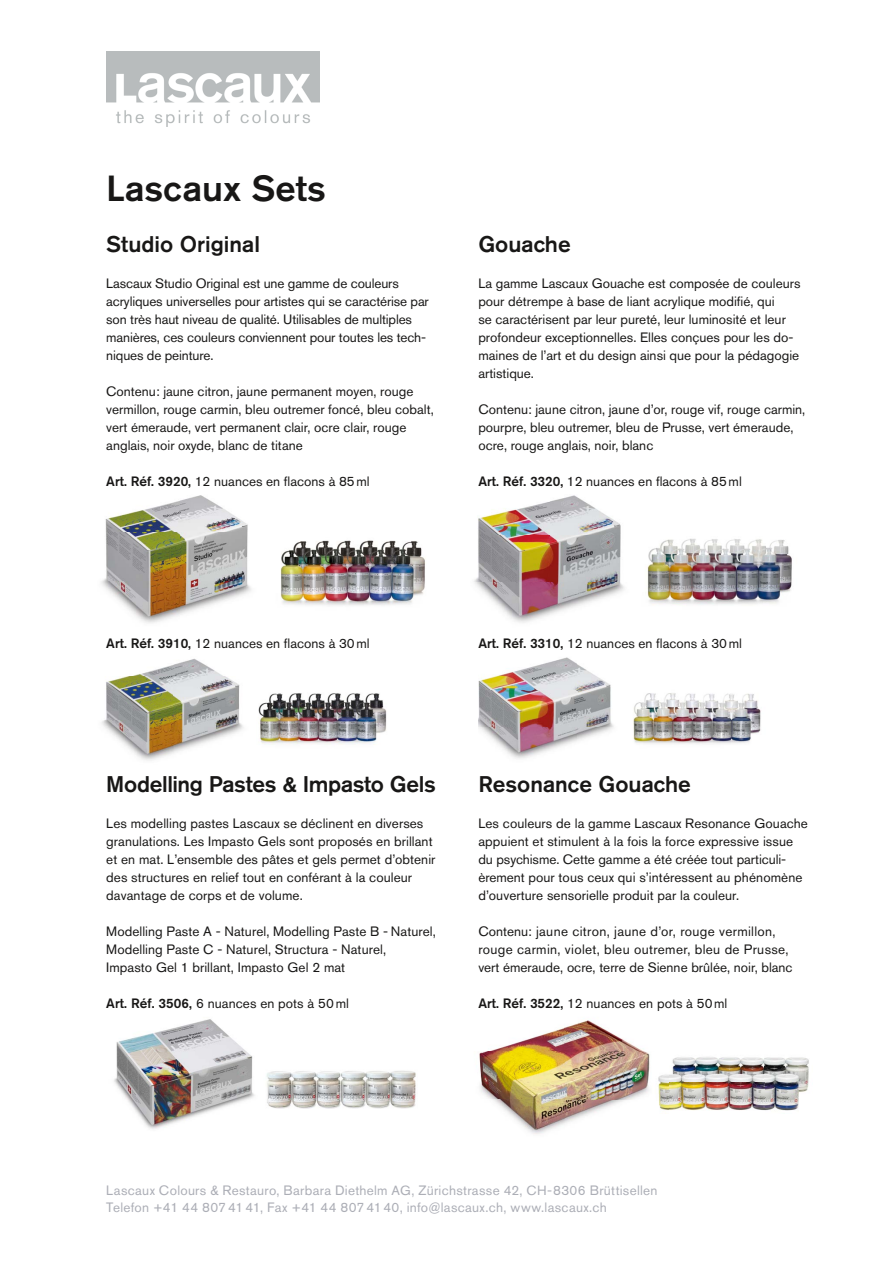
<style>
.page{position:relative;width:893px;height:1263px;background:#fff}
.page>*{position:absolute;margin:0;border:0;box-sizing:border-box;transform-origin:0 0}
.t1{font:500 36px "Akzidenz Grotesk BE";color:#181716}
.t2{font:500 22.5px "Akzidenz Grotesk BE";color:#181716}
.t3{font:13.5px/18px "Akzidenz Grotesk BE";color:#181716}
.t4{font:13.5px/16.5px "Akzidenz Grotesk BE";letter-spacing:.02em;color:#acaeb6}
.t5{font:13.5px/18px "Akzidenz Grotesk BE";letter-spacing:.025em;color:#181716}
.s1{font-weight:500}
.s2{font-size:13.2px}
</style>
<div class="page">
<img style="left:106px;top:51px;width:213px;height:75px">
<img style="left:114px;top:1019px;width:141px;height:110px">
<img style="left:101px;top:495px;width:150px;height:128px">
<img style="left:280px;top:540px;width:145px;height:66px">
<img style="left:258px;top:693px;width:129px;height:52px">
<img style="left:474px;top:495px;width:150px;height:128px">
<img style="left:647px;top:538px;width:145px;height:67px">
<img style="left:633px;top:693px;width:128px;height:51px">
<img style="left:479px;top:1020px;width:171px;height:114px">
<img style="left:657px;top:1057px;width:152px;height:54px">
<img style="left:266px;top:1070px;width:150px;height:39px">
<img style="left:102px;top:658px;width:142px;height:103px">
<img style="left:478px;top:657px;width:136px;height:102px">
<h1 class="t1" style="left:106px;top:166px;width:221px">Lascaux Sets</h1>
<h2 class="t2" style="left:106px;top:230px;width:155px">Studio Original</h2>
<p class="t3" style="left:106px;top:274px;width:324px">Lascaux Studio Original est une gamme de couleurs acryliques universelles pour artistes qui se caractérise par son très haut niveau de qualité. Utilisables de multiples manières, ces couleurs conviennent pour toutes les tech&shy;niques de peinture.</p>
<p class="t3" style="left:106px;top:382px;width:329px">Contenu: jaune citron, jaune permanent moyen, rouge vermillon, rouge carmin, bleu outremer foncé, bleu cobalt, vert émeraude, vert permanent clair, ocre clair, rouge anglais, noir oxyde, blanc de titane</p>
<p class="t3" style="left:106px;top:472px;width:265px"><span class="s1">Art. Réf. 3920,</span> 12 nuances en flacons à 85 ml</p>
<h2 class="t2" style="left:478px;top:230px;width:94px">Gouache</h2>
<p class="t3" style="left:478px;top:274px;width:324px">La gamme Lascaux Gouache est composée de couleurs pour détrempe à base de liant acrylique modifié, qui<br>se caractérisent par leur pureté, leur luminosité et leur profondeur exceptionnelles. Elles conçues pour les do&shy;maines de l’art et du design ainsi que pour la pédagogie artistique.</p>
<p class="t3" style="left:478px;top:400px;width:328px">Contenu: jaune citron, jaune d’or, rouge vif, rouge carmin, pourpre, bleu outremer, bleu de Prusse, vert émeraude, ocre, rouge anglais, noir, blanc</p>
<p class="t3" style="left:478px;top:472px;width:265px"><span class="s1">Art. Réf. 3320,</span> 12 nuances en flacons à 85 ml</p>
<p class="t3" style="left:106px;top:634px;width:265px"><span class="s1">Art. Réf. 3910,</span> 12 nuances en flacons à 30 ml</p>
<p class="t3" style="left:478px;top:634px;width:265px"><span class="s1">Art. Réf. 3310,</span> 12 nuances en flacons à 30 ml</p>
<h2 class="t2" style="left:106px;top:770px;width:331px">Modelling Pastes &amp; Impasto Gels</h2>
<p class="t3" style="left:106px;top:814px;width:331px">Les modelling pastes Lascaux se déclinent en diverses granulations. Les Impasto Gels sont proposés en brillant et en mat. L’ensemble des pâtes et gels permet d’obtenir des structures en relief tout en conférant à la couleur davantage de corps et de volume.</p>
<p class="t3" style="left:106px;top:922px;width:331px">Modelling Paste A - Naturel, Modelling Paste B - Naturel,<br>Modelling Paste C - Naturel, Structura - Naturel,<br>Impasto Gel 1 brillant, Impasto Gel 2 mat</p>
<p class="t3" style="left:106px;top:994px;width:244px"><span class="s1">Art. Réf. 3506,</span> 6 nuances en pots à 50 ml</p>
<h2 class="t2" style="left:478px;top:770px;width:214px">Resonance Gouache</h2>
<p class="t3" style="left:478px;top:814px;width:331px">Les couleurs de la gamme Lascaux Resonance Gouache appuient et stimulent à la fois la force expressive issue du psychisme. Cette gamme a été créée tout particuli&shy;èrement pour tous ceux qui s’intéressent au phénomène d’ouverture sensorielle produit par la couleur.</p>
<p class="t5" style="left:478px;top:922px;width:316px">Contenu: jaune citron, jaune d’or, rouge vermillon, rouge carmin, violet, bleu outremer, bleu de Prusse, vert émeraude, ocre, terre de Sienne brûlée, noir, blanc</p>
<p class="t3" style="left:478px;top:994px;width:251px"><span class="s1">Art. Réf. 3522,</span> 12 nuances en pots à 50 ml</p>
<p class="t4" style="left:106px;top:1182px;width:553px">Lascaux Colours &amp; Restauro, Barbara Diethelm <span class="s2">AG</span>, Zürichstrasse 42, <span class="s2">CH</span>-8306 Brüttisellen<br>Telefon +41 44 807 41 41, Fax +41 44 807 41 40, info@lascaux.ch, www.lascaux.ch</p>
</div>
